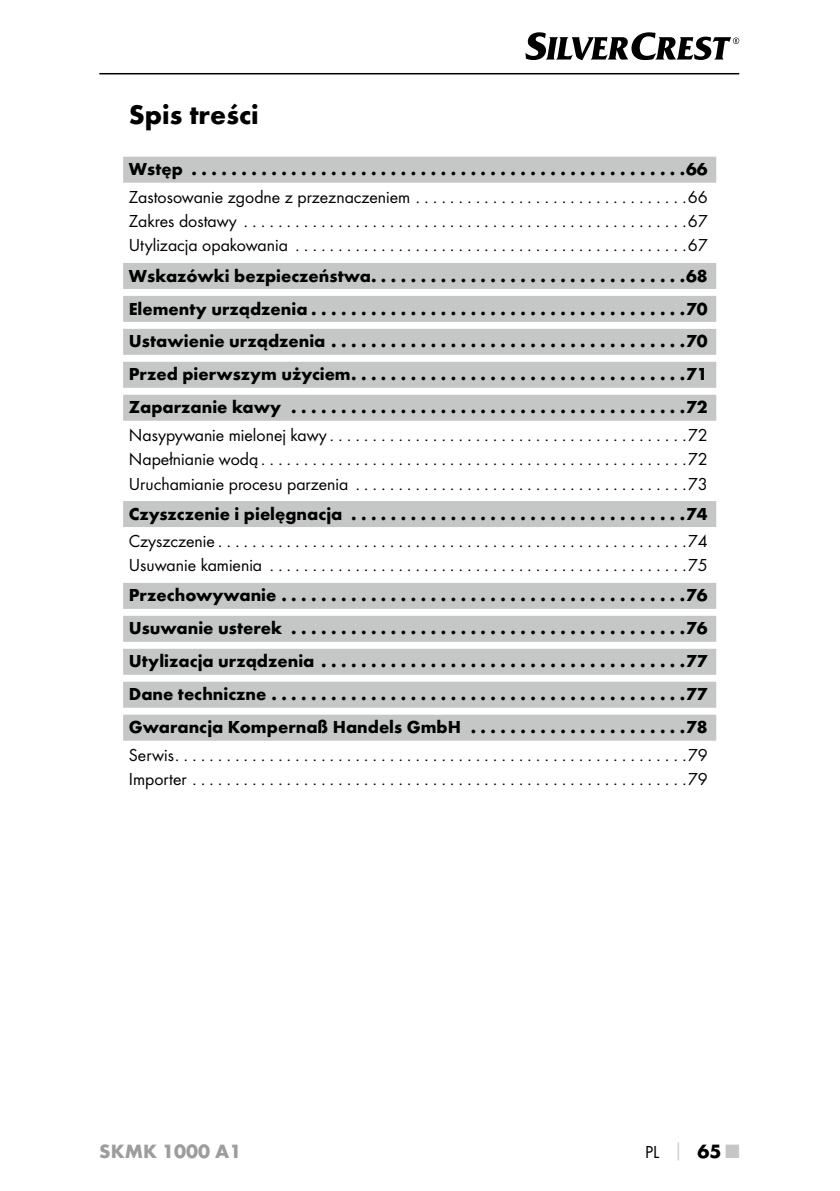
<style>
.page{position:relative;width:840px;height:1191px;background:#fff}
.page>*{position:absolute;margin:0;border:0;box-sizing:border-box;transform-origin:0 0}
.t1{font:700 28px "Futura";color:#000}
.t2{font:700 20px "Futura";color:#9c9d9d}
.t3{font:700 18px/33px "Futura";color:#000;text-align:justify}
.t4{font:18px/24.4px "Futura Boo";color:#000;text-align:justify}
.s1{font-family:"Futura";font-weight:700;color:#c5c6c6}
.s2{font-family:"Futura";font-weight:700;font-size:20px}
.s3{font-family:"Futura";font-weight:700;font-size:20px;color:#c5c6c6}
</style>
<div class="page">
<hr style="left:99px;top:73px;width:639px;height:1px;background:#000">
<svg style="left:525px;top:32px;width:213px;height:28px"></svg>
<div style="left:123px;top:157px;width:592px;height:26px;background:#c5c6c6"></div>
<div style="left:123px;top:263px;width:592px;height:26px;background:#c5c6c6"></div>
<div style="left:123px;top:296px;width:592px;height:26px;background:#c5c6c6"></div>
<div style="left:123px;top:329px;width:592px;height:26px;background:#c5c6c6"></div>
<div style="left:123px;top:362px;width:592px;height:26px;background:#c5c6c6"></div>
<div style="left:123px;top:395px;width:592px;height:26px;background:#c5c6c6"></div>
<div style="left:123px;top:501px;width:592px;height:26px;background:#c5c6c6"></div>
<div style="left:123px;top:583px;width:592px;height:26px;background:#c5c6c6"></div>
<div style="left:123px;top:616px;width:592px;height:26px;background:#c5c6c6"></div>
<div style="left:123px;top:649px;width:592px;height:26px;background:#c5c6c6"></div>
<div style="left:123px;top:681px;width:592px;height:26px;background:#c5c6c6"></div>
<div style="left:123px;top:714px;width:592px;height:26px;background:#c5c6c6"></div>
<h1 class="t1" style="left:129px;top:97px;width:131px">Spis treści</h1>
<p class="t3" style="left:129px;top:152px;width:580px">Wstęp . . . . . . . . . . . . . . . . . . . . . . . . . . . . . . . . . . . . . . . . . . . . . . . . . 66</p>
<p class="t4" style="left:129px;top:184px;width:580px">Zastosowanie zgodne z przeznaczeniem . . . . . . . . . . . . . . . . . . . . . . . . . . . . . . . 66<br>Zakres dostawy . . . . . . . . . . . . . . . . . . . . . . . . . . . . . . . . . . . . . . . . . . . . . . . . . . . 67<br>Utylizacja opakowania . . . . . . . . . . . . . . . . . . . . . . . . . . . . . . . . . . . . . . . . . . . . . 67</p>
<p class="t3" style="left:129px;top:259px;width:580px">Wskazówki bezpieczeństwa . . . . . . . . . . . . . . . . . . . . . . . . . . . . . . . 68<br>Elementy urządzenia . . . . . . . . . . . . . . . . . . . . . . . . . . . . . . . . . . . . . 70<br>Ustawienie urządzenia . . . . . . . . . . . . . . . . . . . . . . . . . . . . . . . . . . . 70<br>Przed pierwszym użyciem . . . . . . . . . . . . . . . . . . . . . . . . . . . . . . . . . 71<br>Zaparzanie kawy . . . . . . . . . . . . . . . . . . . . . . . . . . . . . . . . . . . . . . . 72</p>
<p class="t4" style="left:129px;top:422px;width:580px">Nasypywanie mielonej kawy . . . . . . . . . . . . . . . . . . . . . . . . . . . . . . . . . . . . . . . . . 72<br>Napełnianie wodą . . . . . . . . . . . . . . . . . . . . . . . . . . . . . . . . . . . . . . . . . . . . . . . . . 72<br>Uruchamianie procesu parzenia . . . . . . . . . . . . . . . . . . . . . . . . . . . . . . . . . . . . . . 73</p>
<p class="t3" style="left:129px;top:497px;width:580px">Czyszczenie i pielęgnacja . . . . . . . . . . . . . . . . . . . . . . . . . . . . . . . . . 74</p>
<p class="t4" style="left:129px;top:528px;width:580px">Czyszczenie . . . . . . . . . . . . . . . . . . . . . . . . . . . . . . . . . . . . . . . . . . . . . . . . . . . . . . 74<br>Usuwanie kamienia . . . . . . . . . . . . . . . . . . . . . . . . . . . . . . . . . . . . . . . . . . . . . . . . 75</p>
<p class="t3" style="left:129px;top:578px;width:580px">Przechowywanie . . . . . . . . . . . . . . . . . . . . . . . . . . . . . . . . . . . . . . . . 76<br>Usuwanie usterek . . . . . . . . . . . . . . . . . . . . . . . . . . . . . . . . . . . . . . . 76<br>Utylizacja urządzenia . . . . . . . . . . . . . . . . . . . . . . . . . . . . . . . . . . . . 77<br>Dane techniczne . . . . . . . . . . . . . . . . . . . . . . . . . . . . . . . . . . . . . . . . . 77<br>Gwarancja Kompernaß Handels GmbH . . . . . . . . . . . . . . . . . . . . . 78</p>
<p class="t4" style="left:129px;top:742px;width:580px">Serwis . . . . . . . . . . . . . . . . . . . . . . . . . . . . . . . . . . . . . . . . . . . . . . . . . . . . . . . . . . . 79<br>Importer . . . . . . . . . . . . . . . . . . . . . . . . . . . . . . . . . . . . . . . . . . . . . . . . . . . . . . . . . 79</p>
<p class="t2" style="left:99px;top:1139px;width:143px">SKMK 1000 A1</p>
<p class="t4" style="left:644px;top:1139px;width:96px">PL <span class="s1">│</span> <span class="s2">65</span> <span class="s3">■</span></p>
</div>
